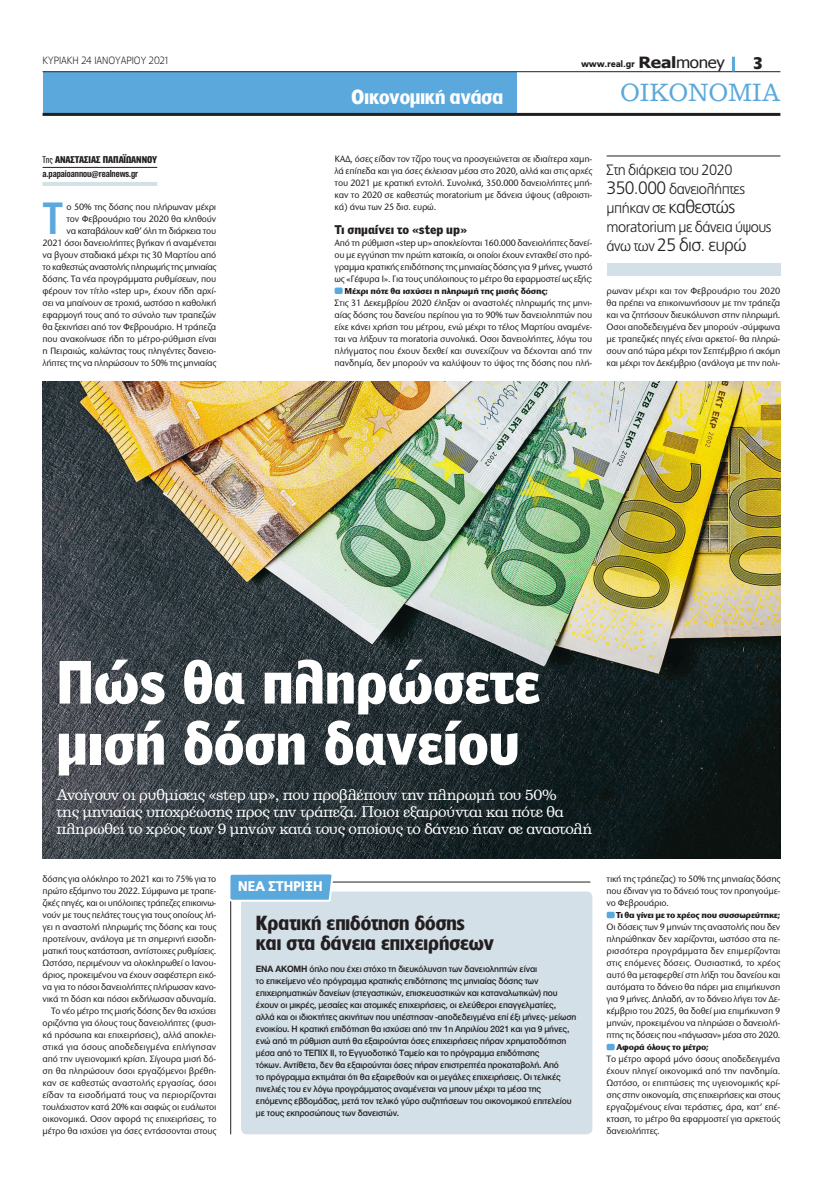
<style>
.page{position:relative;width:823px;height:1191px;background:#fff}
.page>*{position:absolute;margin:0;border:0;box-sizing:border-box;transform-origin:0 0}
.t1{font:900 58px/61px "PF Bell Gothic Text";letter-spacing:-.01em;color:#fff;scale:.96 1}
.t2{font:500 42px "PF Lounge";color:#5ba8dc}
.t3{font:24px "PF Clarendon";color:#5ba8dc;scale:.96 1}
.t4{font:700 19px/20px "PF Lounge";color:#231f20}
.t5{font:700 19px "PF Lounge";color:#fff}
.t6{font:300 18px "PF Catalog";letter-spacing:-.035em;color:#231f20}
.t7{font:700 16px "PF Lounge";color:#231f20}
.t8{font:15px/17px "PF Clarendon";letter-spacing:-.02em;color:#fff}
.t9{font:300 15px/19px "PF Catalog";letter-spacing:-.035em;color:#231f20}
.t10{font:900 14px "PF Catalog";letter-spacing:-.03em;color:#fff;scale:.96 1}
.t11{font:900 12px "PF Bell Gothic Text";letter-spacing:-.005em;color:#231f20}
.t12{font:700 10px "PF Akzidenz Text Cond";letter-spacing:-.01em;color:#231f20}
.t13{font:900 10px "PF Akzidenz Text Cond";letter-spacing:-.01em;color:#231f20}
.t14{font:300 10px "PF Lounge";letter-spacing:-.005em;color:#231f20;scale:.96 1}
.t15{font:500 9.6px/12px "Stone Sans ITC Hel";letter-spacing:-.02em;color:#231f20;text-align:justify;scale:.96 1}
.t16{font:500 9.5px/12px "Helvetica Neue Greek";letter-spacing:-.015em;color:#231f20;scale:.96 1}
.t17{font:700 9px "Stone Sans ITC Hel";letter-spacing:-.025em;color:#231f20;scale:.96 1}
.t18{font:900 9px "PF Catalog";letter-spacing:-.02em;color:#231f20;scale:.96 1}
.s1{font-family:"Tahoma";font-weight:700;font-size:15.5px}
.s2{font-family:"Tahoma";font-weight:400;font-size:15.5px}
.s3{font-weight:400}
.s4{font-size:18px}
.s5{font-size:15px}
.s6{font-weight:700}
</style>
<div class="page">
<div style="left:43px;top:72px;width:473px;height:41px;background:#5ba8dc"></div>
<hr style="left:43px;top:71px;width:737px;height:1px;background:#231f20">
<hr style="left:43px;top:113px;width:737px;height:3px;background:#231f20">
<hr style="left:731px;top:57px;width:3px;height:14px;background:#5ba8dc">
<hr style="left:43px;top:167px;width:114px;height:1px;background:#231f20">
<hr style="left:43px;top:182px;width:114px;height:4px;background:#d4e0e7">
<div style="left:230px;top:881px;width:360px;height:253px;background:#d4e0e7"></div>
<svg style="left:230px;top:874px;width:102px;height:29px;background:#72b3e0"></svg>
<div style="left:606px;top:911px;width:8px;height:7px;background:#5ba8dc;border-radius:2px"></div>
<div style="left:606px;top:1043px;width:8px;height:7px;background:#5ba8dc;border-radius:2px"></div>
<img style="left:43px;top:381px;width:737px;height:477px">
<div style="left:334px;top:287px;width:8px;height:7px;background:#5ba8dc;border-radius:2px"></div>
<div style="left:606px;top:263px;width:174px;height:13px;background:#d4e0e7"></div>
<hr style="left:606px;top:156px;width:174px;height:1px;background:#231f20">
<p class="t14" style="left:43px;top:55px;width:134px">κυριακη 24 ΙΑΝΟΥΑριου 2021</p>
<p class="t18" style="left:580px;top:59px;width:151px">www.real.gr <span class="s1">Real</span><span class="s2">money</span></p>
<h3 class="t7" style="left:752px;top:54px;width:11px">3</h3>
<p class="t13" style="left:43px;top:154px;width:116px"><span class="s3">Της</span> ΑΝΑΣΤΑΣΙΑΣ ΠΑΠΑΪΩΑΝΝΟΥ</p>
<h2 class="t2" style="left:43px;top:195px;width:22px">Τ</h2>
<p class="t12" style="left:43px;top:168px;width:97px">a.papaioannou@realnews.gr</p>
<p class="t15" style="left:43px;top:201px;width:182px;text-align:right">ο 50% της δόσης που πλήρωναν μέχρι<br>τον Φεβρουάριο του 2020 θα κληθούν<br>να καταβάλουν καθ’ όλη τη διάρκεια του<br>2021 όσοι δανειολήπτες βγήκαν ή αναμένεται να βγουν σταδιακά μέχρι τις 30 Μαρτίου από το καθεστώς αναστολής πληρωμής της μηνιαίας δόσης. Τα νέα προγράμματα ρυθμίσεων, που φέρουν τον τίτλο «step up», έχουν ήδη αρχί&shy;σει να μπαίνουν σε τροχιά, ωστόσο η καθολική εφαρμογή τους από το σύνολο των τραπεζών θα ξεκινήσει από τον Φεβρουάριο. Η τράπεζα που ανακοίνωσε ήδη το μέτρο-ρύθμιση είναι η Πειραιώς, καλώντας τους πληγέντες δανειο&shy;λήπτες της να πληρώσουν το 50% της μηνιαίας</p>
<h3 class="t5" style="left:351px;top:86px;width:153px">Οικονομική ανάσα</h3>
<h3 class="t3" style="left:620px;top:80px;width:168px">OIKONOMIA</h3>
<p class="t15" style="left:334px;top:153px;width:270px">ΚΑΔ, όσες είδαν τον τζίρο τους να προσγειώνεται σε ιδιαίτερα χαμη&shy;λά επίπεδα και για όσες έκλεισαν μέσα στο 2020, αλλά και στις αρχές του 2021 με κρατική εντολή. Συνολικά, 350.000 δανειολήπτες μπή&shy;καν το 2020 σε καθεστώς moratorium με δάνεια ύψους (αθροιστι&shy;κά) άνω των 25 δισ. ευρώ.</p>
<p class="t11" style="left:334px;top:222px;width:134px">Τι σημαίνει το «step up»</p>
<p class="t15" style="left:334px;top:237px;width:270px">Από τη ρύθμιση «step up» αποκλείονται 160.000 δανειολήπτες δανεί&shy;ου με εγγύηση την πρώτη κατοικία, οι οποίοι έχουν ενταχθεί στο πρό&shy;γραμμα κρατικής επιδότησης της μηνιαίας δόσης για 9 μήνες, γνωστό ως «Γέφυρα Ι». Για τους υπόλοιπους το μέτρο θα εφαρμοστεί ως εξής:</p>
<p class="t17" style="left:344px;top:285px;width:213px">Μέχρι πότε θα ισχύσει η πληρωμή της μισής δόσης;</p>
<p class="t15" style="left:334px;top:297px;width:270px">Στις 31 Δεκεμβρίου 2020 έληξαν οι αναστολές πληρωμής της μηνι&shy;αίας δόσης του δανείου περίπου για το 90% των δανειοληπτών που είχε κάνει χρήση του μέτρου, ενώ μέχρι το τέλος Μαρτίου αναμένε&shy;ται να λήξουν τα moratoria συνολικά. Οσοι δανειολήπτες, λόγω του πλήγματος που έχουν δεχθεί και συνεχίζουν να δέχονται από την πανδημία, δεν μπορούν να καλύψουν το ύψος της δόσης που πλή-</p>
<h3 class="t9" style="left:606px;top:160px;width:166px">Στη διάρκεια του 2020<br><span class="s4">350.000</span> δανειολήπτες μπήκαν σε <span class="s4">καθεστώς </span>moratorium με δάνεια ύψους</h3>
<h3 class="t6" style="left:606px;top:234px;width:141px"><span class="s5">άνω των</span> 25 δισ. ευρώ</h3>
<p class="t15" style="left:606px;top:285px;width:182px">ρωναν μέχρι και τον Φεβρουάριο του 2020 θα πρέπει να επικοινωνήσουν με την τράπεζα και να ζητήσουν διευκόλυνση στην πληρωμή.<br>Οσοι αποδεδειγμένα δεν μπορούν -σύμφωνα με τραπεζικές πηγές είναι αρκετοί- θα πληρώ&shy;σουν από τώρα μέχρι τον Σεπτέμβριο ή ακόμη και μέχρι τον Δεκέμβριο (ανάλογα με την πολι-</p>
<h1 class="t1" style="left:56px;top:650px;width:505px">Πώς θα πληρώσετε μισή δόση δανείου</h1>
<h3 class="t8" style="left:56px;top:786px;width:537px">ΑΝΟΊΓΟΥΝ ΟΙ ΡΥΘΜΊΣΕΙΣ «STEP UP», ΠΟΥ ΠΡΟΒΛΈΠΟΥΝ ΤΗΝ ΠΛΗΡΩΜΉ ΤΟΥ 50%<br>ΤΗΣ ΜΗΝΙΑΊΑΣ ΥΠΟΧΡΈΩΣΗΣ ΠΡΟΣ ΤΗΝ ΤΡΆΠΕΖΑ. ΠΟΙΟΙ ΕΞΑΙΡΟΎΝΤΑΙ ΚΑΙ ΠΌΤΕ ΘΑ<br>ΠΛΗΡΩΘΕΊ ΤΟ ΧΡΈΟΣ ΤΩΝ 9 ΜΗΝΏΝ ΚΑΤΆ ΤΟΥΣ ΟΠΟΊΟΥΣ ΤΟ ΔΆΝΕΙΟ ΉΤΑΝ ΣΕ ΑΝΑΣΤΟΛΉ</h3>
<p class="t15" style="left:43px;top:873px;width:182px;text-align:right">δόσης για ολόκληρο το 2021 και το 75% για το πρώτο εξάμηνο του 2022. Σύμφωνα με τραπε&shy;ζικές πηγές, και οι υπόλοιπες τράπεζες επικοινω&shy;νούν με τους πελάτες τους για τους οποίους λή&shy;γει η αναστολή πληρωμής της δόσης και τους προτείνουν, ανάλογα με τη σημερινή εισοδη&shy;ματική τους κατάσταση, αντίστοιχες ρυθμίσεις.<br>Ωστόσο, περιμένουν να ολοκληρωθεί ο Ιανου&shy;άριος, προκειμένου να έχουν σαφέστερη εικό&shy;να για το πόσοι δανειολήπτες πλήρωσαν κανο&shy;νικά τη δόση και πόσοι εκδήλωσαν αδυναμία.<br>Το νέο μέτρο της μισής δόσης δεν θα ισχύσει οριζόντια για όλους τους δανειολήπτες (φυσι&shy;κά πρόσωπα και επιχειρήσεις), αλλά αποκλει&shy;στικά για όσους αποδεδειγμένα επλήγησαν από την υγειονομική κρίση. Σίγουρα μισή δό&shy;ση θα πληρώσουν όσοι εργαζόμενοι βρέθη&shy;καν σε καθεστώς αναστολής εργασίας, όσοι είδαν τα εισοδήματά τους να περιορίζονται τουλάχιστον κατά 20% και σαφώς οι ευάλωτοι οικονομικά. Οσον αφορά τις επιχειρήσεις, το μέτρο θα ισχύσει για όσες εντάσσονται στους</p>
<h3 class="t10" style="left:237px;top:878px;width:90px">ΝΕΑ ΣΤΗΡΙΞΗ</h3>
<h3 class="t4" style="left:256px;top:913px;width:239px">Κρατική επιδότηση δόσης και στα δάνεια επιχειρήσεων</h3>
<p class="t16" style="left:256px;top:963px;width:335px"><span class="s6">Ενα ακόμη</span> όπλο που έχει στόχο τη διευκόλυνση των δανειοληπτών είναι<br>το επικείμενο νέο πρόγραμμα κρατικής επιδότησης της μηνιαίας δόσης των επιχειρηματικών δανείων (στεγαστικών, επισκευαστικών και καταναλωτικών) που έχουν οι μικρές, μεσαίες και ατομικές επιχειρήσεις, οι ελεύθεροι επαγγελματίες, αλλά και οι ιδιοκτήτες ακινήτων που υπέστησαν -αποδεδειγμένα επί έξι μήνες- μείωση ενοικίου. Η κρατική επιδότηση θα ισχύσει από την 1η Απριλίου 2021 και για 9 μήνες, ενώ από τη ρύθμιση αυτή θα εξαιρούνται όσες επιχειρήσεις πήραν χρηματοδότηση μέσα από το ΤΕΠΙΧ ΙΙ, το Εγγυοδοτικό Ταμείο και το πρόγραμμα επιδότησης<br>τόκων. Αντίθετα, δεν θα εξαιρούνται όσες πήραν επιστρεπτέα προκαταβολή. Από<br>το πρόγραμμα εκτιμάται ότι θα εξαιρεθούν και οι μεγάλες επιχειρήσεις. Οι τελικές πινελιές του εν λόγω προγράμματος αναμένεται να μπουν μέχρι τα μέσα της επόμενης εβδομάδας, μετά τον τελικό γύρο συζητήσεων του οικονομικού επιτελείου με τους εκπροσώπους των δανειστών.</p>
<p class="t15" style="left:606px;top:873px;width:182px">τική της τράπεζας) το 50% της μηνιαίας δόσης που έδιναν για το δάνειό τους τον προηγούμε&shy;νο Φεβρουάριο.</p>
<p class="t17" style="left:615px;top:909px;width:172px">Τι θα γίνει με το χρέος που συσσωρεύτηκε;</p>
<p class="t15" style="left:606px;top:921px;width:182px">Οι δόσεις των 9 μηνών της αναστολής που δεν πληρώθηκαν δεν χαρίζονται, ωστόσο στα πε&shy;ρισσότερα προγράμματα δεν επιμερίζονται στις επόμενες δόσεις. Ουσιαστικά, το χρέος αυτό θα μεταφερθεί στη λήξη του δανείου και αυτόματα το δάνειο θα πάρει μια επιμήκυνση για 9 μήνες. Δηλαδή, αν το δάνειο λήγει τον Δε&shy;κέμβριο του 2025, θα δοθεί μια επιμήκυνση 9 μηνών, προκειμένου να πληρώσει ο δανειολή&shy;πτης τις δόσεις που «πάγωσαν» μέσα στο 2020.</p>
<p class="t17" style="left:616px;top:1041px;width:98px">Αφορά όλους το μέτρο;</p>
<p class="t15" style="left:606px;top:1053px;width:182px">Το μέτρο αφορά μόνο όσους αποδεδειγμένα έχουν πληγεί οικονομικά από την πανδημία.<br>Ωστόσο, οι επιπτώσεις της υγειονομικής κρί&shy;σης στην οικονομία, στις επιχειρήσεις και στους εργαζομένους είναι τεράστιες, άρα, κατ’ επέ&shy;κταση, το μέτρο θα εφαρμοστεί για αρκετούς δανειολήπτες.</p>
</div>
